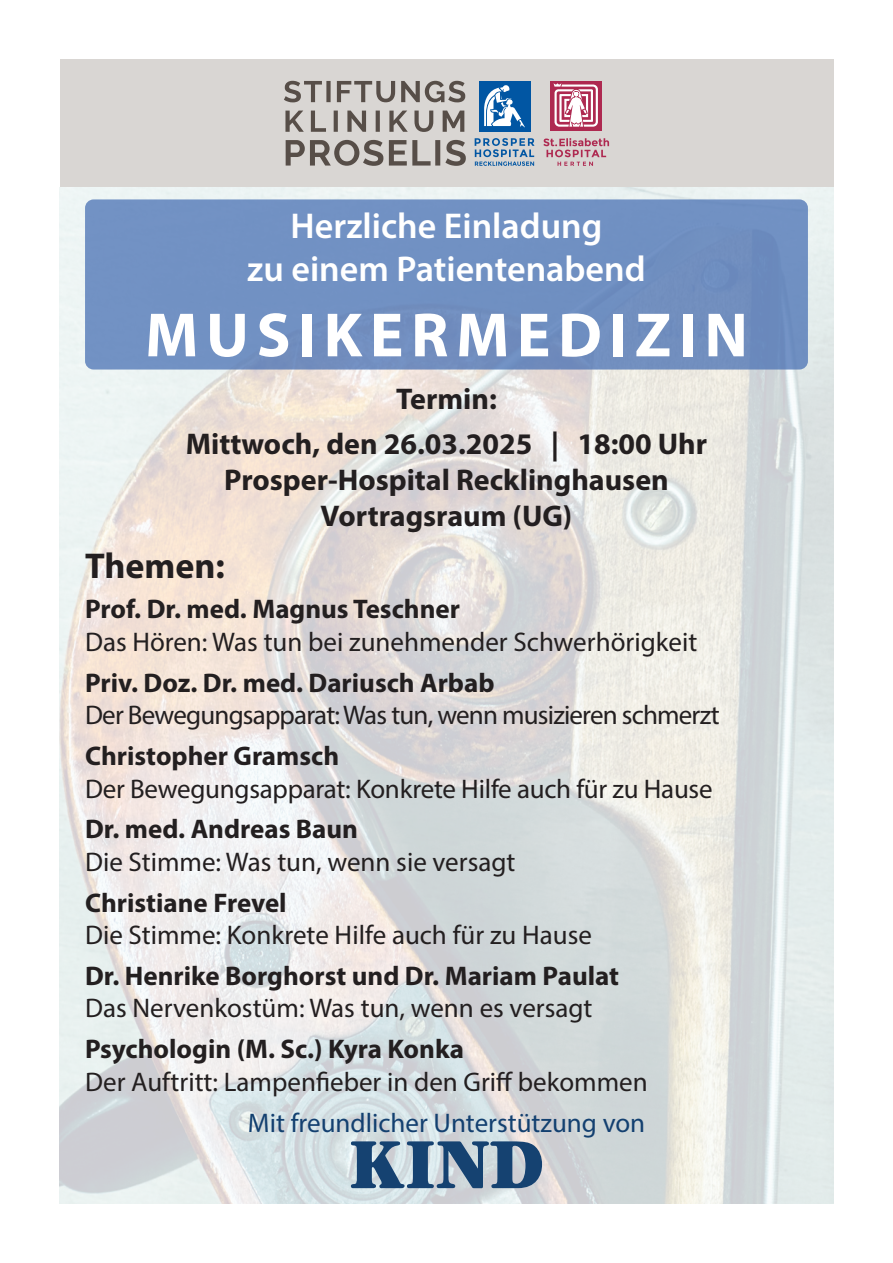
<style>
.page{position:relative;width:893px;height:1263px;background:#fff}
.page>*{position:absolute;margin:0;border:0;box-sizing:border-box;transform-origin:0 0}
.t1{font:700 63px "Myriad Pro";letter-spacing:.12em;color:#fff}
.t2{font:600 36px "Myriad Pro";color:#fff}
.t3{font:700 36px "Myriad Pro";color:#231f20}
.t4{font:700 30px/36px "Myriad Pro";color:#231f20;text-align:center}
.t5{font:27px/32.4px "Myriad Pro";color:#231f20}
.t6{font:27px/32.4px "Myriad Pro";letter-spacing:-.03em;color:#231f20}
.t7{font:700 27px/32.4px "Myriad Pro";color:#231f20}
.t8{font:27px "Myriad Pro";color:#134070}
.s1{font-weight:700}
.s2{font-weight:400}
</style>
<div class="page">
<img style="left:60px;top:187px;width:773px;height:1016px">
<div style="left:85px;top:199px;width:723px;height:170px;background:#7191c3;border-radius:9px"></div>
<div style="left:60px;top:60px;width:773px;height:127px;background:#d9d6d3"></div>
<svg style="left:284px;top:81px;width:182px;height:85px"></svg>
<div style="left:479px;top:81px;width:51px;height:51px;background:#0156a3"></div>
<svg style="left:484px;top:85px;width:41px;height:42px"></svg>
<svg style="left:475px;top:138px;width:60px;height:28px"></svg>
<div style="left:551px;top:81px;width:51px;height:49px;background:#ae2950"></div>
<svg style="left:554px;top:83px;width:44px;height:44px"></svg>
<svg style="left:543px;top:138px;width:66px;height:28px"></svg>
<svg style="left:351px;top:1141px;width:191px;height:47px;background:#6784a0"></svg>
<p class="t2" style="left:291px;top:202px;width:313px">Herzliche Einladung</p>
<p class="t2" style="left:247px;top:246px;width:400px">zu einem Patientenabend</p>
<p class="t1" style="left:145px;top:294px;width:604px">MUSIKERMEDIZIN</p>
<p class="t4" style="left:396px;top:380px;width:102px">Termin:</p>
<p class="t4" style="left:186px;top:425px;width:523px">Mittwoch, den 26.03.2025 | 18:00 Uhr</p>
<p class="t4" style="left:224px;top:461px;width:446px">Prosper-Hospital Recklinghausen<br>Vortragsraum (UG)</p>
<p class="t3" style="left:85px;top:542px;width:141px">Themen:</p>
<p class="t5" style="left:85px;top:593px;width:614px"><span class="s1">Prof. Dr. med. Magnus Teschner<br></span>Das Hören: Was tun bei zunehmender Schwerhörigkeit</p>
<p class="t6" style="left:85px;top:666px;width:636px"><span class="s1">Priv. Doz. Dr. med. Dariusch Arbab<br></span>Der Bewegungsapparat: Was tun, wenn musizieren schmerzt</p>
<p class="t5" style="left:85px;top:739px;width:629px"><span class="s1">Christopher Gramsch<br></span>Der Bewegungsapparat: Konkrete Hilfe auch für zu Hause</p>
<p class="t5" style="left:85px;top:813px;width:432px"><span class="s1">Dr. med. Andreas Baun<br></span>Die Stimme: Was tun, wenn sie versagt</p>
<p class="t5" style="left:85px;top:886px;width:508px"><span class="s1">Christiane Frevel<br></span>Die Stimme: Konkrete Hilfe auch für zu Hause</p>
<p class="t7" style="left:85px;top:959px;width:536px">Dr. Henrike Borghorst und Dr. Mariam Paulat<br><span class="s2">Das Nervenkostüm: Was tun, wenn es versagt</span></p>
<p class="t5" style="left:85px;top:1033px;width:564px"><span class="s1">Psychologin (M. Sc.) Kyra Konka<br></span>Der Auftritt: Lampenfieber in den Griff bekommen</p>
<p class="t8" style="left:248px;top:1106px;width:399px">Mit freundlicher Unterstützung von</p>
</div>
